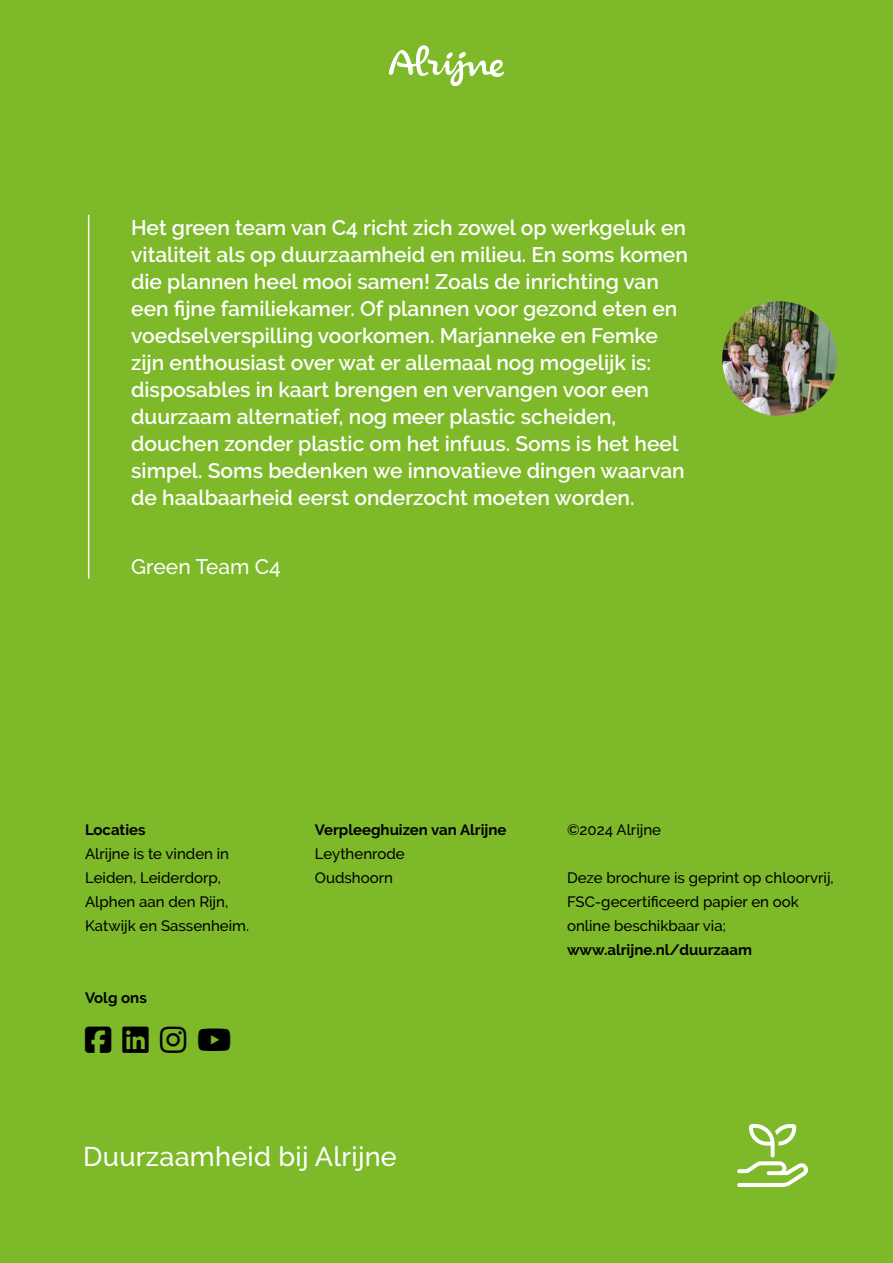
<style>
.page{position:relative;width:893px;height:1263px;background:#7db928}
.page>*{position:absolute;margin:0;border:0;box-sizing:border-box;transform-origin:0 0}
.t1{font:500 27px "Raleway";letter-spacing:.01em;color:#fff}
.t2{font:600 21px/27px "Raleway";color:#fff}
.t3{font:500 21px "Raleway";color:#fff}
.t4{font:500 15px/24px "Raleway";color:#000}
.t5{font:700 15px "Raleway";color:#000}
</style>
<div class="page">
<hr style="left:88px;top:215px;width:1px;height:363px;background:#fff">
<img style="left:722px;top:301px;width:115px;height:115px;border-radius:57px">
<svg style="left:389px;top:45px;width:115px;height:42px"></svg>
<p class="t2" style="left:131px;top:214px;width:558px">Het green team van C4 richt zich zowel op werkgeluk en vitaliteit als op duurzaamheid en milieu. En soms komen die plannen heel mooi samen! Zoals de inrichting van een fijne familiekamer. Of plannen voor gezond eten en voedselverspilling voorkomen. Marjanneke en Femke zijn enthousiast over wat er allemaal nog mogelijk is: disposables in kaart brengen en vervangen voor een duurzaam alternatief, nog meer plastic scheiden, douchen zonder plastic om het infuus. Soms is het heel simpel. Soms bedenken we innovatieve dingen waarvan de haalbaarheid eerst onderzocht moeten worden.</p>
<p class="t3" style="left:131px;top:554px;width:151px">Green Team C4</p>
<p class="t5" style="left:85px;top:821px;width:62px">Locaties</p>
<p class="t4" style="left:85px;top:841px;width:166px">Alrijne is te vinden in<br>Leiden, Leiderdorp,<br>Alphen aan den Rijn,<br>Katwijk en Sassenheim.</p>
<p class="t5" style="left:85px;top:989px;width:63px">Volg ons</p>
<p class="t5" style="left:315px;top:821px;width:193px">Verpleeghuizen van Alrijne</p>
<p class="t4" style="left:315px;top:841px;width:91px">Leythenrode<br>Oudshoorn</p>
<p class="t1" style="left:83px;top:1140px;width:315px">Duurzaamheid bij Alrijne</p>
<p class="t4" style="left:567px;top:817px;width:96px">©2024 Alrijne</p>
<p class="t4" style="left:567px;top:865px;width:268px">Deze brochure is geprint op chloorvrij,<br>FSC-gecertificeerd papier en ook online beschikbaar via;</p>
<p class="t5" style="left:567px;top:941px;width:187px">www.alrijne.nl/duurzaam</p>
</div>
